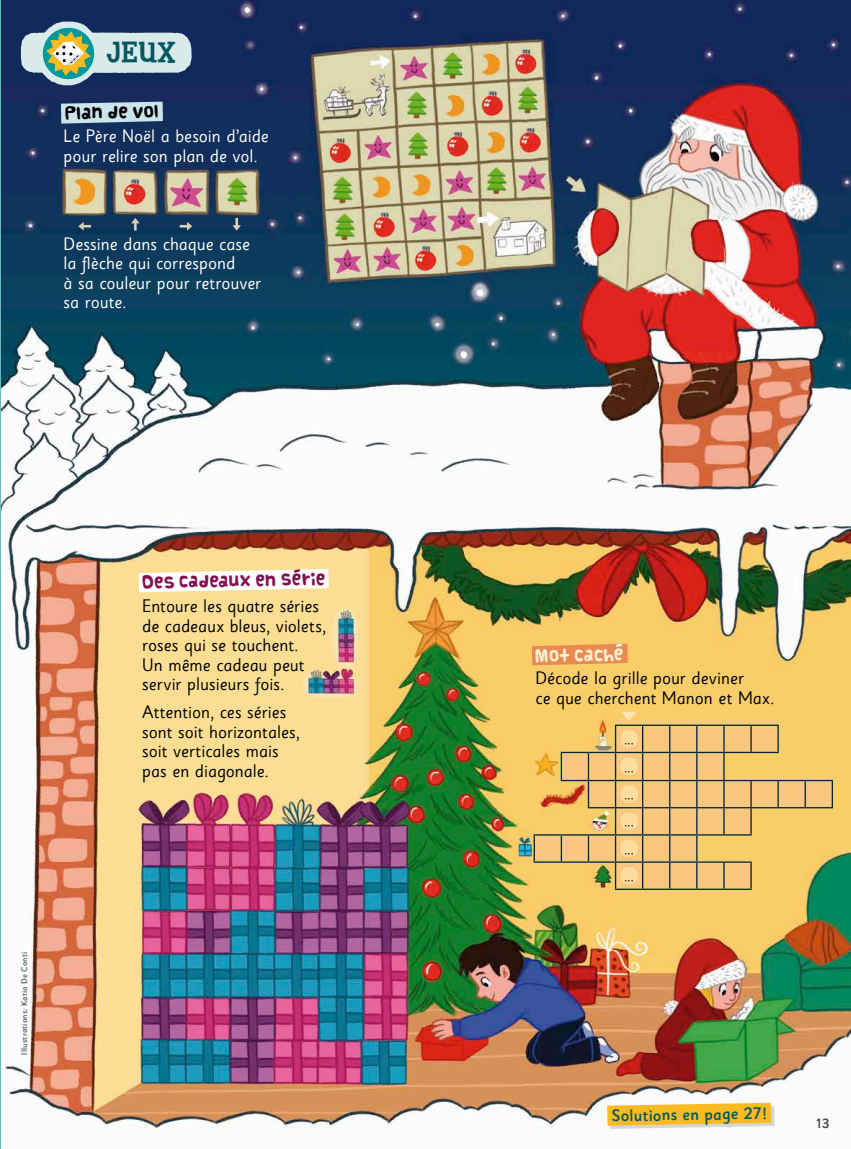
<style>
.page{position:relative;width:851px;height:1149px;background:#fff}
.page>*{position:absolute;margin:0;border:0;box-sizing:border-box;transform-origin:0 0}
.Titre_rubrique{font:800 30px "Fink";color:#005860}
.Txt_courant{font:18px/19.5px "Sassoon Sans";color:#000}
.Txt_courant-2{font:18px/19.5px "Sassoon Sans";color:#fff}
.Légende{font:500 16.5px "Sassoon Sans";color:#005860}
.Titre_Paragraphe{font:13.5px "Vanilla";color:#821350}
.Titre_Paragraphe-2{font:13.5px "Vanilla";color:#000}
.Titre_Paragraphe-3{font:13.5px "Vanilla";color:#ffeecf}
.t1{font:500 13.5px "Sassoon Sans";color:#3e3c3f}
.DEfinition{font:13.2px "Sassoon Sans";color:#000}
.Crédit_photo{font:500 8.25px "Sassoon Sans";letter-spacing:.015em;color:#57585a}
</style>
<div class="page">
<img style="left:0;top:0;width:850px;height:1148px">
<div style="left:610px;top:1105px;width:164px;height:23px;background:#000;opacity:.15"></div>
<svg style="left:607px;top:1102px;width:164px;height:23px;background:#f8c23d"></svg>
<svg style="left:21px;top:21px;width:171px;height:64px;background:#89a2a8"></svg>
<svg style="left:61px;top:102px;width:102px;height:22px;background:#b7d0dd"></svg>
<svg style="left:139px;top:568px;width:190px;height:24px"></svg>
<svg style="left:531px;top:643px;width:96px;height:22px;background:#ea9355"></svg>
<svg style="left:78px;top:222px;width:13px;height:8px"></svg>
<svg style="left:131px;top:218px;width:9px;height:12px"></svg>
<svg style="left:180px;top:222px;width:12px;height:8px"></svg>
<svg style="left:232px;top:218px;width:9px;height:12px"></svg>
<img style="left:60px;top:167px;width:50px;height:49px">
<img style="left:112px;top:167px;width:149px;height:49px">
<svg style="left:778px;top:725px;width:54px;height:164px;background:#e7c56a"></svg>
<svg style="left:831px;top:781px;width:1px;height:25px"></svg>
<hr style="left:778px;top:779px;width:27px;height:2px;background:#00283b">
<hr style="left:805px;top:779px;width:27px;height:2px;background:#00283b">
<svg style="left:804px;top:781px;width:1px;height:25px"></svg>
<hr style="left:778px;top:806px;width:27px;height:2px;background:#00283b">
<hr style="left:805px;top:806px;width:27px;height:2px;background:#00283b">
<svg style="left:533px;top:711px;width:245px;height:178px;background:#e7bd71"></svg>
<p class="Titre_rubrique" style="left:106px;top:34px;width:71px">JEUX</p>
<p class="Titre_Paragraphe-2" style="left:64px;top:105px;width:96px;rotate:-1deg">Plan de vol</p>
<p class="Txt_courant-2" style="left:64px;top:127px;width:207px">Le Père Noël a besoin d’aide pour relire son plan de vol.</p>
<p class="Txt_courant-2" style="left:64px;top:234px;width:199px">Dessine dans chaque case la flèche qui correspond<br>à sa couleur pour retrouver sa route.</p>
<p class="Crédit_photo" style="left:19px;top:1054px;width:104px;rotate:-90deg">Illustrations: Katia De Conti</p>
<p class="Titre_Paragraphe" style="left:142px;top:574px;width:185px;rotate:-1deg">Des cadeaux en serie</p>
<p class="Txt_courant" style="left:142px;top:596px;width:185px">Entoure les quatre séries de cadeaux bleus, violets, roses qui se touchent.<br>Un même cadeau peut servir plusieurs fois.</p>
<p class="Txt_courant" style="left:142px;top:702px;width:159px">Attention, ces séries sont soit horizontales, soit verticales mais pas en diagonale.</p>
<p class="Titre_Paragraphe-3" style="left:535px;top:648px;width:90px;rotate:-1deg">Mot cache</p>
<p class="Txt_courant" style="left:535px;top:668px;width:238px">Décode la grille pour deviner<br>ce que cherchent Manon et Max.</p>
<p class="DEfinition" style="left:624px;top:735px;width:11px">···</p>
<p class="DEfinition" style="left:624px;top:763px;width:11px">···</p>
<p class="DEfinition" style="left:624px;top:790px;width:11px">···</p>
<p class="DEfinition" style="left:624px;top:818px;width:11px">···</p>
<p class="DEfinition" style="left:624px;top:845px;width:11px">···</p>
<p class="DEfinition" style="left:624px;top:872px;width:11px">···</p>
<p class="Légende" style="left:611px;top:1105px;width:157px;rotate:-1deg">Solutions en page 27!</p>
<p class="t1" style="left:815px;top:1114px;width:16px">13</p>
</div>
